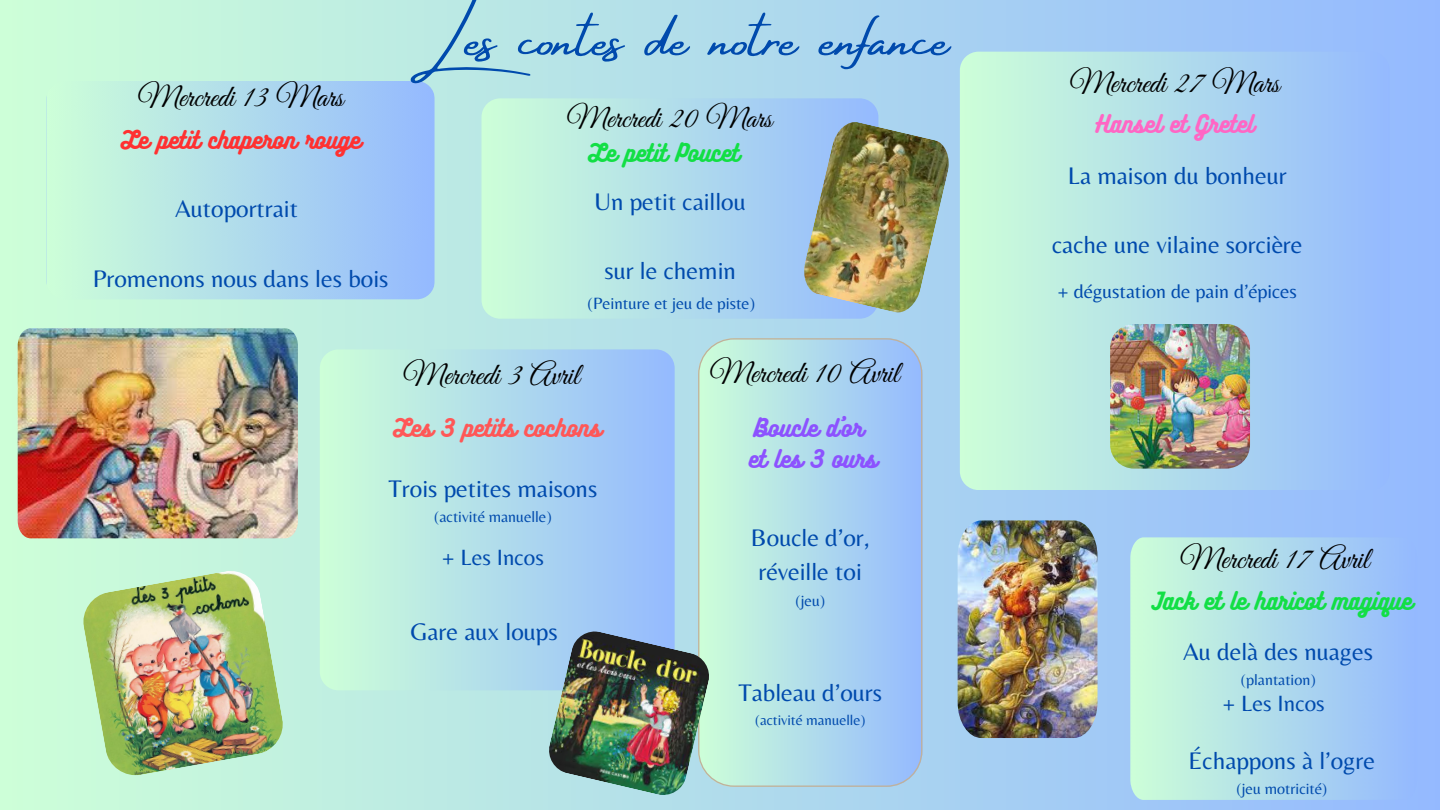
<style>
.page{position:relative;width:1440px;height:810px;background:#fff}
.page>*{position:absolute;margin:0;border:0;box-sizing:border-box;transform-origin:0 0}
.t1{font:61px "Amsterdam Four";color:#004aad}
.t2{font:30.7px "Great Vibes";color:#000}
.t3{font:30px "Great Vibes";color:#000}
.t4{font:25px "Belleza";color:#004aad}
.t5{font:23px "Belleza";color:#004aad}
.t6{font:22px "Bukhari Script";color:#12df45}
.t7{font:22px "Bukhari Script";color:#ff3131}
.t8{font:22px "Bukhari Script";color:#8c52ff}
.t9{font:22px "Bukhari Script";color:#ff5757}
.t10{font:22px "Bukhari Script";color:#ff66c4}
.t11{font:20px "Belleza";color:#004aad}
.t12{font:17px "Belleza";color:#004aad}
.t13{font:16px "Belleza";color:#004aad}
.t14{font:15px "Belleza";color:#004aad}
</style>
<div class="page">
<div style="left:0;top:0;width:1440px;height:810px;background:linear-gradient(to right,#cdffd8,#94b9ff)"></div>
<div style="left:47px;top:81px;width:388px;height:218px;background:linear-gradient(to right,#cdffd8,#95baff);border-radius:18px"></div>
<svg style="left:482px;top:98px;width:396px;height:221px;background:#b5e2e7"></svg>
<svg style="left:960px;top:52px;width:430px;height:438px;background:#b0dceb"></svg>
<svg style="left:1130px;top:537px;width:287px;height:263px;background:#b0dbeb"></svg>
<svg style="left:320px;top:349px;width:354px;height:341px;background:#b2ddea"></svg>
<img style="left:81px;top:568px;width:204px;height:210px">
<svg style="left:698px;top:338px;width:224px;height:449px;background:#b0dae9"></svg>
<img style="left:1110px;top:324px;width:140px;height:145px;border-radius:24px">
<img style="left:18px;top:328px;width:280px;height:210px">
<img style="left:958px;top:520px;width:140px;height:218px">
<img style="left:547px;top:629px;width:164px;height:168px">
<img style="left:802px;top:120px;width:149px;height:195px">
<p class="t2" style="left:138px;top:80px;width:207px">Mercredi 13 Mars</p>
<p class="t7" style="left:121px;top:126px;width:241px">Le petit chaperon rouge</p>
<p class="t4" style="left:175px;top:193px;width:124px">Autoportrait</p>
<p class="t4" style="left:93px;top:264px;width:297px">Promenons nous dans les bois</p>
<p class="t1" style="left:410px;top:5px;width:541px">Les contes de notre enfance</p>
<p class="t3" style="left:567px;top:101px;width:207px">Mercredi 20 Mars</p>
<p class="t6" style="left:588px;top:138px;width:152px">Le petit Poucet</p>
<p class="t4" style="left:595px;top:187px;width:153px">Un petit caillou</p>
<p class="t4" style="left:604px;top:256px;width:133px">sur le chemin</p>
<p class="t12" style="left:588px;top:293px;width:169px">(Peinture et jeu de piste)</p>
<p class="t2" style="left:403px;top:358px;width:178px">Mercredi 3 Avril</p>
<p class="t9" style="left:393px;top:413px;width:209px">Les 3 petits cochons</p>
<p class="t4" style="left:389px;top:474px;width:210px">Trois petites maisons</p>
<p class="t13" style="left:434px;top:507px;width:119px">(activité manuelle)</p>
<p class="t5" style="left:442px;top:543px;width:104px">+ Les Incos</p>
<p class="t4" style="left:410px;top:617px;width:149px">Gare aux loups</p>
<p class="t2" style="left:710px;top:355px;width:191px">Mercredi 10 Avril</p>
<p class="t8" style="left:754px;top:413px;width:111px">Boucle d’or</p>
<p class="t8" style="left:749px;top:444px;width:130px">et les 3 ours</p>
<p class="t4" style="left:751px;top:523px;width:120px">Boucle d’or,</p>
<p class="t4" style="left:759px;top:557px;width:105px">réveille toi</p>
<p class="t13" style="left:795px;top:591px;width:31px">(jeu)</p>
<p class="t4" style="left:738px;top:678px;width:145px">Tableau d’ours</p>
<p class="t14" style="left:755px;top:711px;width:112px">(activité manuelle)</p>
<p class="t2" style="left:1070px;top:65px;width:211px">Mercredi 27 Mars</p>
<p class="t10" style="left:1096px;top:110px;width:159px">Hansel et Gretel</p>
<p class="t4" style="left:1068px;top:161px;width:220px">La maison du bonheur</p>
<p class="t4" style="left:1052px;top:230px;width:252px">cache une vilaine sorcière</p>
<p class="t11" style="left:1058px;top:279px;width:241px">+ dégustation de pain d’épices</p>
<p class="t2" style="left:1180px;top:542px;width:190px">Mercredi 17 Avril</p>
<p class="t6" style="left:1152px;top:587px;width:262px">Jack et le haricot magique</p>
<p class="t4" style="left:1183px;top:637px;width:192px">Au delà des nuages</p>
<p class="t13" style="left:1241px;top:671px;width:76px">(plantation)</p>
<p class="t5" style="left:1223px;top:690px;width:104px">+ Les Incos</p>
<p class="t4" style="left:1189px;top:746px;width:188px">Échappons à l’ogre</p>
<p class="t13" style="left:1237px;top:779px;width:92px">(jeu motricité)</p>
</div>
